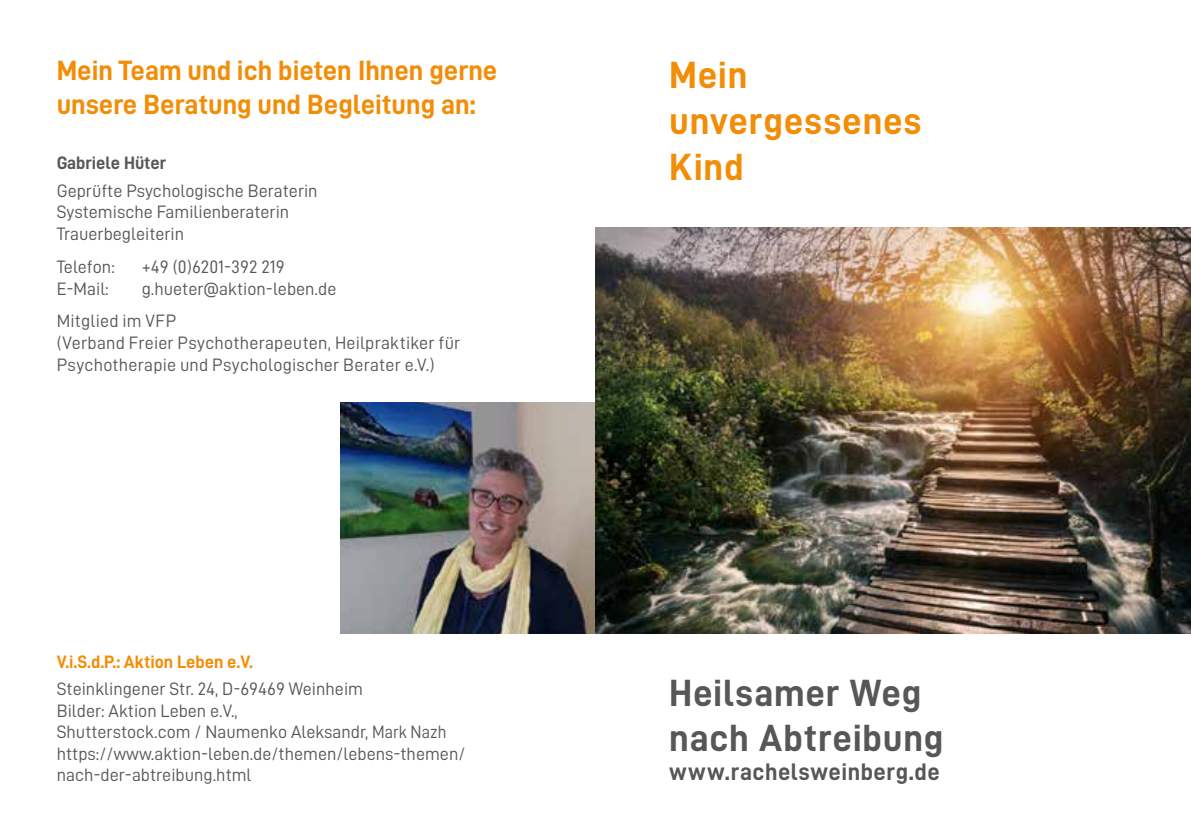
<style>
.page{position:relative;width:1191px;height:840px;background:#fff}
.page>*{position:absolute;margin:0;border:0;box-sizing:border-box;transform-origin:0 0}
.t1{font:38px/45.6px "D DIN Bold";letter-spacing:.02em;color:#575756}
.t2{font:38px/45.6px "D DIN Bold";letter-spacing:.02em;color:#f28d07}
.t3{font:28px/33.6px "D DIN Bold";color:#f28d07}
.t4{font:24px "D DIN Bold";letter-spacing:.02em;color:#575756}
.t5{font:18px/21.6px "D DIN";color:#575756}
.t6{font:18px "D DIN Bold";color:#f28d07}
.t7{font:18px "D DIN Bold";color:#575756}
</style>
<div class="page">
<img style="left:340px;top:402px;width:255px;height:231px">
<img style="left:595px;top:227px;width:596px;height:406px">
<h2 class="t3" style="left:57px;top:53px;width:442px">Mein Team und ich bieten Ihnen gerne unsere Beratung und Begleitung an:</h2>
<p class="t7" style="left:57px;top:153px;width:111px">Gabriele Hüter</p>
<p class="t5" style="left:57px;top:179px;width:262px">Geprüfte Psychologische Beraterin<br>Systemische Familienberaterin<br>Trauerbegleiterin</p>
<p class="t5" style="left:57px;top:255px;width:60px">Telefon:</p>
<p class="t5" style="left:142px;top:255px;width:144px">+49 (0)6201-392 219</p>
<p class="t5" style="left:57px;top:277px;width:54px">E-Mail:</p>
<p class="t5" style="left:57px;top:271px;width:281px;line-height:33px;text-indent:85px">g.hueter@aktion-leben.de<br>Mitglied im VFP</p>
<p class="t5" style="left:57px;top:331px;width:405px">(Verband Freier Psychotherapeuten, Heilpraktiker für<br>Psychotherapie und Psychologischer Berater e.V.)</p>
<p class="t6" style="left:57px;top:651px;width:198px">V.i.S.d.P.: Aktion Leben e.V.</p>
<p class="t5" style="left:57px;top:677px;width:410px">Steinklingener Str. 24, D-69469 Weinheim<br>Bilder: Aktion Leben e.V.,<br>Shutterstock.com / Naumenko Aleksandr, Mark Nazh https://www.aktion-leben.de/themen/lebens-themen/ nach-der-abtreibung.html</p>
<h1 class="t2" style="left:669px;top:52px;width:254px">Mein unvergessenes<br>Kind</h1>
<h1 class="t1" style="left:669px;top:668px;width:275px">Heilsamer Weg nach Abtreibung</h1>
<h3 class="t4" style="left:669px;top:758px;width:272px">www.rachelsweinberg.de</h3>
</div>
